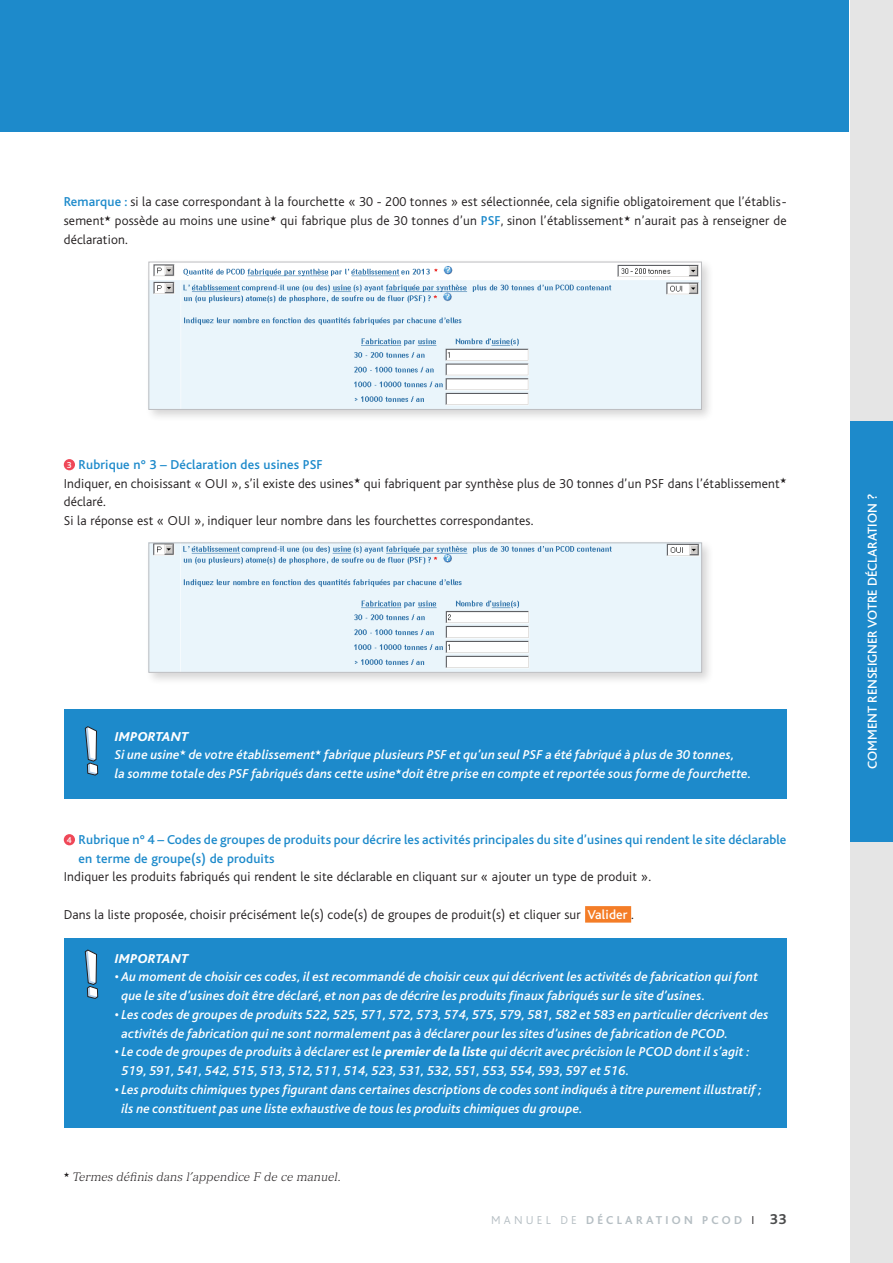
<style>
.page{position:relative;width:893px;height:1263px;background:#fff}
.page>*{position:absolute;margin:0;border:0;box-sizing:border-box;transform-origin:0 0}
.t1{font:italic 500 13.5px/18.8px "Bliss";letter-spacing:.01em;color:#fff}
.t2{font:300 13.5px/18.8px "Bliss";letter-spacing:.01em;color:#231f20;text-align:justify}
.t3{font:500 13.5px/18.8px "Bliss";letter-spacing:.005em;color:#1d8acb}
.t4{font:500 13.5px "Bliss";color:#fff}
.t5{font:italic 800 13.5px "Bliss";letter-spacing:.01em;color:#fff}
.t6{font:italic 300 12px "Versailles";letter-spacing:.015em;color:#231f20}
.t7{font:700 12px "Bliss";letter-spacing:.27em;color:#b5bec3}
.s1{font-weight:500;color:#1d8acb}
.s2{font-weight:500;font-size:9px;color:#fff}
.s3{font-weight:800}
.s4{font-size:9px;color:#fff}
.s5{font-weight:500;color:#fff}
.s6{font-weight:300}
.s7{font-weight:300;color:#231f20}
.s8{font-size:15px;color:#4b4c4d}
</style>
<div class="page">
<div style="left:850px;top:0;width:43px;height:1263px;background:#e5e5e5"></div>
<div style="left:0;top:0;width:848px;height:131px;background:#1d8acb"></div>
<div style="left:850px;top:421px;width:43px;height:421px;background:#1d8acb"></div>
<div style="left:585px;top:906px;width:46px;height:17px;background:#f47d27"></div>
<div style="left:64px;top:459px;width:11px;height:11px;background:#ef4858;border-radius:50%"></div>
<div style="left:64px;top:834px;width:11px;height:11px;background:#ef4858;border-radius:50%"></div>
<div style="left:145px;top:258px;width:569px;height:165px;background:#231f20;opacity:.19"></div>
<img style="left:150px;top:264px;width:550px;height:144px">
<div style="left:148px;top:262px;width:554px;height:148px;border:1px solid #bcbdc0"></div>
<div style="left:145px;top:539px;width:569px;height:147px;background:#231f20;opacity:.19"></div>
<img style="left:150px;top:544px;width:550px;height:127px">
<div style="left:148px;top:542px;width:554px;height:131px;border:1px solid #bcbdc0"></div>
<div style="left:64px;top:709px;width:723px;height:90px;background:#1d8acb"></div>
<svg style="left:85px;top:726px;width:13px;height:49px"></svg>
<div style="left:64px;top:938px;width:723px;height:189px;background:#1d8acb"></div>
<svg style="left:85px;top:950px;width:13px;height:49px"></svg>
<p class="t2" style="left:64px;top:193px;width:724px"><span class="s1">Remarque :</span> si la case correspondant à la fourchette « 30 - 200 tonnes » est sélectionnée, cela signifie obligatoirement que l’établis&shy;sement★ possède au moins une usine★ qui fabrique plus de 30 tonnes d’un <span class="s1">PSF</span>, sinon l’établissement★ n’aurait pas à renseigner de déclaration.</p>
<p class="t2" style="left:64px;top:455px;width:724px;text-align:left"><span class="s2">3</span> <span class="s1">Rubrique n° 3 – Déclaration des usines PSF<br></span>Indiquer, en choisissant « OUI », s’il existe des usines★ qui fabriquent par synthèse plus de 30 tonnes d’un PSF dans l’établissement★ déclaré.<br>Si la réponse est « OUI », indiquer leur nombre dans les fourchettes correspondantes.</p>
<p class="t1" style="left:115px;top:727px;width:638px"><span class="s3">IMPORTANT<br></span>Si une usine★ de votre établissement★ fabrique plusieurs PSF et qu’un seul PSF a été fabriqué à plus de 30 tonnes,<br>la somme totale des PSF fabriqués dans cette usine★doit être prise en compte et reportée sous forme de fourchette.</p>
<p class="t3" style="left:79px;top:830px;width:709px;text-indent:-12px"><span class="s4">4</span> Rubrique n° 4 – Codes de groupes de produits pour décrire les activités principales du site d’usines qui rendent le site déclarable en terme de groupe(s) de produits</p>
<p class="t2" style="left:64px;top:868px;width:589px">Indiquer les produits fabriqués qui rendent le site déclarable en cliquant sur « ajouter un type de produit ».</p>
<p class="t2" style="left:64px;top:905px;width:572px">Dans la liste proposée, choisir précisément le(s) code(s) de groupes de produit(s) et cliquer sur <span class="s5">Valider</span> .</p>
<p class="t5" style="left:115px;top:951px;width:75px">IMPORTANT</p>
<p class="t1" style="left:121px;top:968px;width:638px;text-indent:-7px">• Au moment de choisir ces codes, il est recommandé de choisir ceux qui décrivent les activités de fabrication qui font que le site d’usines doit être déclaré, et non pas de décrire les produits finaux fabriqués sur le site d’usines.</p>
<p class="t1" style="left:122px;top:1005px;width:648px;text-indent:-7px">• Les codes de groupes de produits 522, 525, 571, 572, 573, 574, 575, 579, 581, 582 et 583 en particulier décrivent des activités de fabrication qui ne sont normalement pas à déclarer pour les sites d’usines de fabrication de PCOD.</p>
<p class="t1" style="left:122px;top:1043px;width:630px;text-indent:-7px">• Le code de groupes de produits à déclarer est le <span class="s3">PREMIER DE LA LISTE</span> qui décrit avec précision le PCOD dont il s’agit :<br>519, 591, 541, 542, 515, 513, 512, 511, 514, 523, 531, 532, 551, 553, 554, 593, 597 et 516.</p>
<p class="t1" style="left:122px;top:1080px;width:642px;text-indent:-7px">• Les produits chimiques types figurant dans certaines descriptions de codes sont indiqués à titre purement illustratif ; ils ne constituent pas une liste exhaustive de tous les produits chimiques du groupe.</p>
<p class="t6" style="left:64px;top:1170px;width:279px">★ Termes définis dans l’appendice F de ce manuel.</p>
<p class="t7" style="left:491px;top:1214px;width:297px"><span class="s6">MANUEL DE</span> DÉCLARATION PCOD <span class="s7">I</span> <span class="s8">33</span></p>
<p class="t4" style="left:865px;top:769px;width:277px;rotate:-90deg">COMMENT RENSEIGNER votre déclaration ?</p>
</div>
